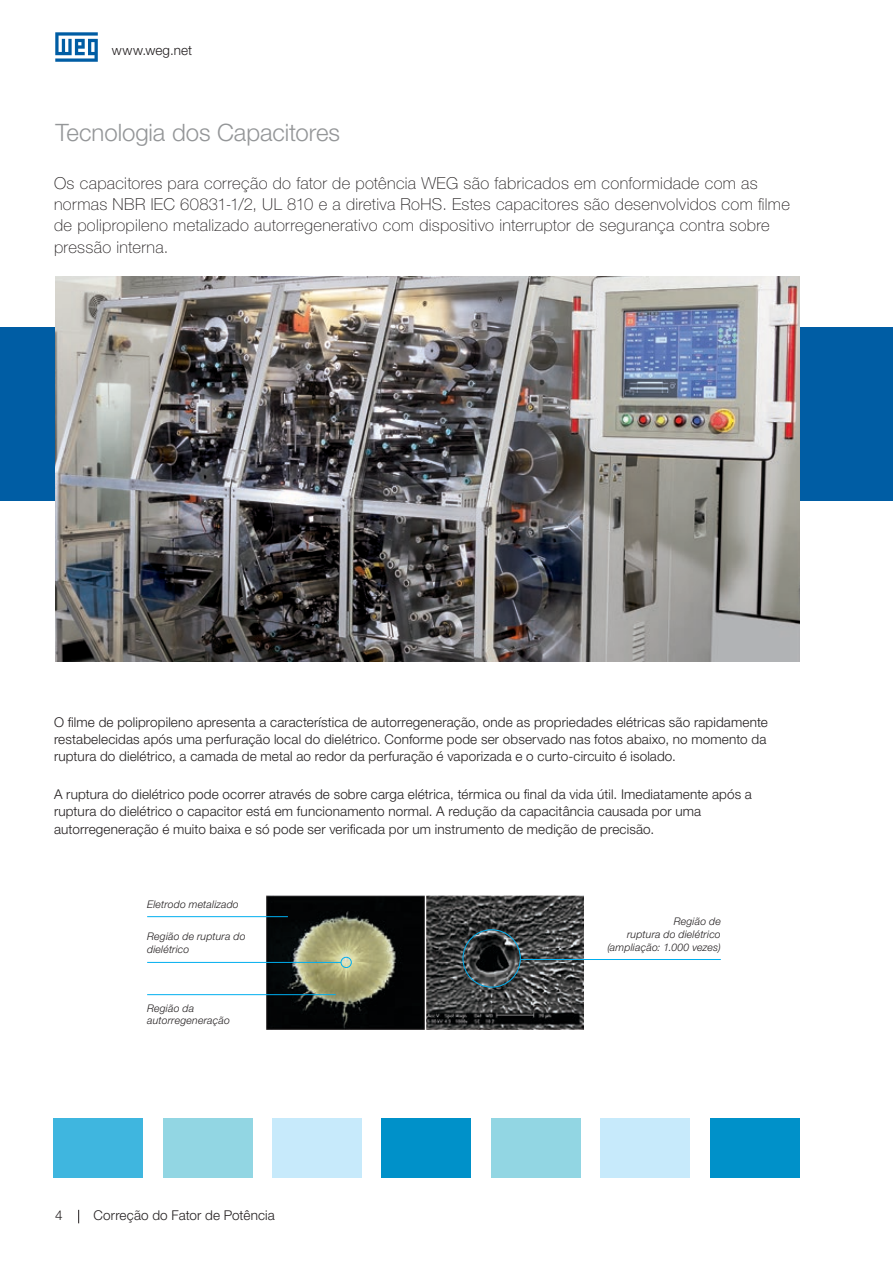
<style>
.page{position:relative;width:893px;height:1263px;background:#fff}
.page>*{position:absolute;margin:0;border:0;box-sizing:border-box;transform-origin:0 0}
.t1{font:300 24px "Helvetica Neue LT Pro";letter-spacing:-.005em;color:#949698}
.t2{font:100 16.5px/21.3px "Helvetica Neue LT Pro";letter-spacing:.02em;color:#231f20}
.t3{font:300 13.5px/17px "Helvetica Neue LT Pro";letter-spacing:.01em;color:#231f20;text-align:justify}
.t4{font:italic 300 10.5px/12.8px "Helvetica Neue LT Pro";letter-spacing:.02em;color:#231f20}
</style>
<div class="page">
<svg style="left:55px;top:32px;width:43px;height:30px"></svg>
<svg style="left:78px;top:1210px;width:1px;height:13px"></svg>
<div style="left:0;top:327px;width:893px;height:174px;background:#005da4"></div>
<img style="left:426px;top:895px;width:158px;height:134px">
<img style="left:267px;top:896px;width:157px;height:133px">
<hr style="left:147px;top:962px;width:194px;height:1px;background:#00aeef">
<hr style="left:147px;top:994px;width:189px;height:1px;background:#00aeef">
<hr style="left:147px;top:916px;width:141px;height:1px;background:#00aeef">
<hr style="left:521px;top:959px;width:200px;height:1px;background:#00aeef">
<div style="left:341px;top:957px;width:11px;height:11px;border:1px solid #00aeef;border-radius:50%"></div>
<div style="left:463px;top:929px;width:58px;height:58px;border:1px solid #00aeef;border-radius:50%"></div>
<div style="left:53px;top:1118px;width:90px;height:60px;background:#3fb6df"></div>
<div style="left:163px;top:1118px;width:89px;height:60px;background:#92d6e3"></div>
<div style="left:272px;top:1118px;width:90px;height:60px;background:#c7eafb"></div>
<div style="left:382px;top:1118px;width:89px;height:60px;background:#0091c9"></div>
<div style="left:491px;top:1118px;width:90px;height:60px;background:#92d6e3"></div>
<div style="left:600px;top:1118px;width:90px;height:60px;background:#c7eafb"></div>
<div style="left:710px;top:1118px;width:89px;height:60px;background:#0091c9"></div>
<img style="left:56px;top:276px;width:743px;height:385px">
<p class="t3" style="left:112px;top:42px;width:82px">www.weg.net</p>
<h1 class="t1" style="left:56px;top:118px;width:286px">Tecnologia dos Capacitores</h1>
<p class="t2" style="left:54px;top:172px;width:737px">Os capacitores para correção do fator de potência WEG são fabricados em conformidade com as normas NBR IEC 60831-1/2, UL 810 e a diretiva RoHS. Estes capacitores são desenvolvidos com filme de polipropileno metalizado autorregenerativo com dispositivo interruptor de segurança contra sobre pressão interna.</p>
<p class="t3" style="left:54px;top:714px;width:715px">O filme de polipropileno apresenta a característica de autorregeneração, onde as propriedades elétricas são rapidamente restabelecidas após uma perfuração local do dielétrico. Conforme pode ser observado nas fotos abaixo, no momento da ruptura do dielétrico, a camada de metal ao redor da perfuração é vaporizada e o curto-circuito é isolado.</p>
<p class="t3" style="left:54px;top:786px;width:699px;text-align:left">A ruptura do dielétrico pode ocorrer através de sobre carga elétrica, térmica ou final da vida útil. Imediatamente após a ruptura do dielétrico o capacitor está em funcionamento normal. A redução da capacitância causada por uma autorregeneração é muito baixa e só pode ser verificada por um instrumento de medição de precisão.</p>
<p class="t4" style="left:147px;top:897px;width:93px">Eletrodo metalizado</p>
<p class="t4" style="left:147px;top:930px;width:100px">Região de ruptura do dielétrico</p>
<p class="t4" style="left:147px;top:1001px;width:84px">Região da autorregeneração</p>
<p class="t3" style="left:55px;top:1207px;width:9px">4</p>
<p class="t3" style="left:94px;top:1207px;width:183px">Correção do Fator de Potência</p>
<p class="t4" style="left:607px;top:915px;width:115px;text-align:right">Região de<br>ruptura do dielétrico (ampliação: 1.000 vezes)</p>
</div>
